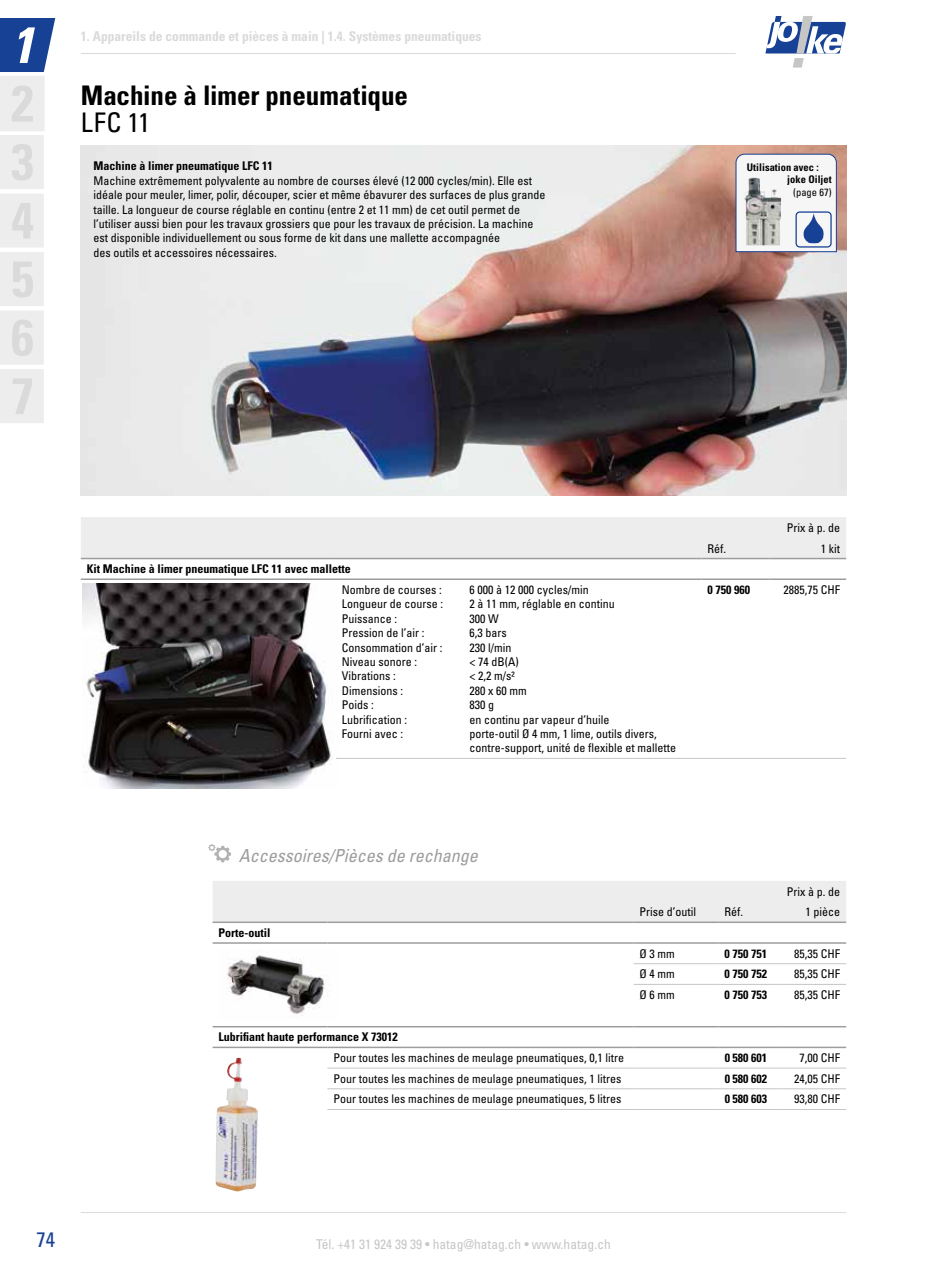
<style>
.page{position:relative;width:927px;height:1276px;background:#fff}
.page>*{position:absolute;margin:0;border:0;box-sizing:border-box;transform-origin:0 0}
.t1{font:italic 700 condensed 51px "Univers LT Pro";color:#fff}
.t2{font:700 condensed 27px "Univers LT Pro";color:#000}
.t3{font:condensed 27px "Univers LT Pro";color:#000}
.t4{font:condensed 21px "Univers LT Pro";color:#164194}
.t5{font:italic condensed 18px "Univers LT Pro";color:#9d9d9c}
.t6{font:700 condensed 13.5px "Univers LT Pro";color:#dadada}
.t7{font:condensed 13.5px "Univers LT Pro";color:#c6c6c6}
.t8{font:condensed 12px/14.4px "Univers LT Pro";color:#000}
.t9{font:700 condensed 12px "Univers LT Pro";color:#000}
.t10{font:700 condensed 10.5px/12.6px "Univers LT Pro";color:#000}
.t11{font:condensed 10.5px "Univers LT Pro";color:#000}
</style>
<div class="page">
<hr style="left:81px;top:1212px;width:765px;height:1px;background:#dadada">
<hr style="left:81px;top:53px;width:655px;height:1px;background:#dadada">
<svg style="left:765px;top:16px;width:81px;height:52px"></svg>
<svg style="left:0;top:18px;width:56px;height:405px"></svg>
<img style="left:81px;top:145px;width:765px;height:350px">
<svg style="left:735px;top:153px;width:102px;height:99px"></svg>
<img style="left:744px;top:178px;width:37px;height:67px">
<img style="left:797px;top:213px;width:26px;height:30px">
<div style="left:795px;top:211px;width:37px;height:36px;border:1px solid #164194;border-radius:4px"></div>
<img style="left:215px;top:1057px;width:43px;height:134px">
<img style="left:83px;top:583px;width:248px;height:205px">
<img style="left:227px;top:955px;width:103px;height:61px">
<div style="left:81px;top:517px;width:765px;height:41px;background:#ededed"></div>
<hr style="left:81px;top:558px;width:255px;height:1px;background:#9d9d9c">
<hr style="left:336px;top:558px;width:366px;height:1px;background:#9d9d9c">
<hr style="left:702px;top:558px;width:68px;height:1px;background:#9d9d9c">
<hr style="left:770px;top:578px;width:76px;height:2px;background:#9d9d9c">
<hr style="left:770px;top:758px;width:76px;height:1px;background:#c6c6c6">
<hr style="left:702px;top:578px;width:68px;height:2px;background:#9d9d9c">
<hr style="left:702px;top:758px;width:68px;height:1px;background:#c6c6c6">
<hr style="left:336px;top:578px;width:366px;height:2px;background:#9d9d9c">
<hr style="left:336px;top:758px;width:366px;height:1px;background:#c6c6c6">
<hr style="left:81px;top:578px;width:255px;height:2px;background:#9d9d9c">
<hr style="left:770px;top:558px;width:76px;height:1px;background:#9d9d9c">
<svg style="left:208px;top:844px;width:23px;height:18px"></svg>
<div style="left:213px;top:881px;width:633px;height:40px;background:#ededed"></div>
<hr style="left:213px;top:921px;width:114px;height:2px;background:#9d9d9c">
<hr style="left:327px;top:921px;width:307px;height:2px;background:#9d9d9c">
<hr style="left:634px;top:921px;width:85px;height:2px;background:#9d9d9c">
<hr style="left:719px;top:921px;width:59px;height:2px;background:#9d9d9c">
<hr style="left:327px;top:1088px;width:307px;height:1px;background:#c6c6c6">
<hr style="left:634px;top:1088px;width:85px;height:1px;background:#c6c6c6">
<hr style="left:719px;top:1088px;width:59px;height:1px;background:#c6c6c6">
<hr style="left:327px;top:1109px;width:307px;height:1px;background:#c6c6c6">
<hr style="left:634px;top:1109px;width:85px;height:1px;background:#c6c6c6">
<hr style="left:719px;top:1109px;width:59px;height:1px;background:#c6c6c6">
<hr style="left:778px;top:1109px;width:68px;height:1px;background:#c6c6c6">
<hr style="left:778px;top:1088px;width:68px;height:1px;background:#c6c6c6">
<hr style="left:778px;top:1067px;width:68px;height:1px;background:#c6c6c6">
<hr style="left:719px;top:1067px;width:59px;height:1px;background:#c6c6c6">
<hr style="left:634px;top:1067px;width:85px;height:1px;background:#c6c6c6">
<hr style="left:327px;top:1067px;width:307px;height:1px;background:#c6c6c6">
<hr style="left:778px;top:984px;width:68px;height:1px;background:#c6c6c6">
<hr style="left:719px;top:984px;width:59px;height:1px;background:#c6c6c6">
<hr style="left:634px;top:984px;width:85px;height:1px;background:#c6c6c6">
<hr style="left:778px;top:942px;width:68px;height:1px;background:#9d9d9c">
<hr style="left:778px;top:963px;width:68px;height:1px;background:#c6c6c6">
<hr style="left:719px;top:942px;width:59px;height:1px;background:#9d9d9c">
<hr style="left:719px;top:963px;width:59px;height:1px;background:#c6c6c6">
<hr style="left:634px;top:942px;width:85px;height:1px;background:#9d9d9c">
<hr style="left:634px;top:963px;width:85px;height:1px;background:#c6c6c6">
<hr style="left:778px;top:921px;width:68px;height:2px;background:#9d9d9c">
<hr style="left:213px;top:942px;width:114px;height:1px;background:#9d9d9c">
<hr style="left:327px;top:942px;width:307px;height:1px;background:#9d9d9c">
<hr style="left:213px;top:1026px;width:114px;height:1px;background:#9d9d9c">
<hr style="left:327px;top:1026px;width:307px;height:1px;background:#9d9d9c">
<hr style="left:634px;top:1026px;width:85px;height:1px;background:#9d9d9c">
<hr style="left:719px;top:1026px;width:59px;height:1px;background:#9d9d9c">
<hr style="left:778px;top:1026px;width:68px;height:1px;background:#9d9d9c">
<hr style="left:213px;top:1046px;width:114px;height:2px;background:#9d9d9c">
<hr style="left:327px;top:1046px;width:307px;height:2px;background:#9d9d9c">
<hr style="left:634px;top:1046px;width:85px;height:2px;background:#9d9d9c">
<hr style="left:719px;top:1046px;width:59px;height:2px;background:#9d9d9c">
<hr style="left:778px;top:1046px;width:68px;height:2px;background:#9d9d9c">
<h1 class="t1" style="left:11px;top:14px;width:24px">1</h1>
<p class="t6" style="left:81px;top:27px;width:402px">1. Appareils de commande et pièces à main | 1.4. Systèmes pneumatiques</p>
<h2 class="t2" style="left:81px;top:78px;width:329px">Machine à limer pneumatique</h2>
<h2 class="t3" style="left:81px;top:106px;width:71px">LFC 11</h2>
<p class="t9" style="left:94px;top:159px;width:181px">Machine à limer pneumatique LFC 11</p>
<p class="t8" style="left:94px;top:173px;width:453px">Machine extrêmement polyvalente au nombre de courses élevé (12 000 cycles/min). Elle est idéale pour meuler, limer, polir, découper, scier et même ébavurer des surfaces de plus grande taille. La longueur de course réglable en continu (entre 2 et 11 mm) de cet outil permet de l’utiliser aussi bien pour les travaux grossiers que pour les travaux de précision. La machine est disponible individuellement ou sous forme de kit dans une mallette accompagnée<br>des outils et accessoires nécessaires.</p>
<p class="t10" style="left:787px;top:161px;width:46px;text-indent:-40px">Utilisation avec : joke Oiljet</p>
<p class="t11" style="left:793px;top:186px;width:40px">(page 67)</p>
<p class="t9" style="left:87px;top:561px;width:265px">Kit Machine à limer pneumatique LFC 11 avec mallette</p>
<p class="t8" style="left:342px;top:582px;width:101px">Nombre de courses :</p>
<p class="t8" style="left:469px;top:582px;width:121px">6 000 à 12 000 cycles/min</p>
<p class="t8" style="left:342px;top:597px;width:103px">Longueur de course :</p>
<p class="t8" style="left:469px;top:597px;width:147px">2 à 11 mm, réglable en continu</p>
<p class="t8" style="left:342px;top:611px;width:57px">Puissance :</p>
<p class="t8" style="left:469px;top:611px;width:31px">300 W</p>
<p class="t8" style="left:342px;top:625px;width:84px">Pression de l’air :</p>
<p class="t8" style="left:469px;top:625px;width:39px">6,3 bars</p>
<p class="t8" style="left:342px;top:640px;width:102px">Consommation d’air :</p>
<p class="t8" style="left:469px;top:640px;width:43px">230 l/min</p>
<p class="t8" style="left:342px;top:654px;width:77px">Niveau sonore :</p>
<p class="t8" style="left:469px;top:654px;width:51px">&lt; 74 dB(A)</p>
<p class="t8" style="left:342px;top:669px;width:55px">Vibrations :</p>
<p class="t8" style="left:469px;top:669px;width:47px">&lt; 2,2 m/s²</p>
<p class="t8" style="left:342px;top:683px;width:63px">Dimensions :</p>
<p class="t8" style="left:469px;top:683px;width:59px">280 x 60 mm</p>
<p class="t8" style="left:342px;top:697px;width:33px">Poids :</p>
<p class="t8" style="left:469px;top:697px;width:26px">830 g</p>
<p class="t8" style="left:342px;top:712px;width:67px">Lubrification :</p>
<p class="t8" style="left:469px;top:712px;width:141px">en continu par vapeur d’huile</p>
<p class="t8" style="left:342px;top:726px;width:63px">Fourni avec :</p>
<p class="t8" style="left:469px;top:726px;width:208px">porte-outil Ø 4 mm, 1 lime, outils divers, contre-support, unité de flexible et mallette</p>
<p class="t8" style="left:708px;top:541px;width:20px">Réf.</p>
<p class="t8" style="left:787px;top:517px;width:55px;line-height:20.7px;text-align:right">Prix à p. de<br>1 kit</p>
<p class="t9" style="left:708px;top:582px;width:44px">0 750 960</p>
<p class="t8" style="left:784px;top:582px;width:58px">2885,75 CHF</p>
<h3 class="t5" style="left:239px;top:844px;width:240px">Accessoires/Pièces de rechange</h3>
<p class="t9" style="left:219px;top:925px;width:54px">Porte-outil</p>
<p class="t8" style="left:640px;top:904px;width:58px">Prise d’outil</p>
<p class="t8" style="left:725px;top:904px;width:20px">Réf.</p>
<p class="t8" style="left:787px;top:881px;width:55px;line-height:20.7px;text-align:right">Prix à p. de<br>1 pièce</p>
<p class="t8" style="left:640px;top:946px;width:37px">Ø 3 mm</p>
<p class="t9" style="left:725px;top:946px;width:44px">0 750 751</p>
<p class="t8" style="left:794px;top:946px;width:47px">85,35 CHF</p>
<p class="t8" style="left:640px;top:966px;width:37px">Ø 4 mm</p>
<p class="t9" style="left:725px;top:966px;width:44px">0 750 752</p>
<p class="t8" style="left:794px;top:966px;width:47px">85,35 CHF</p>
<p class="t8" style="left:640px;top:987px;width:37px">Ø 6 mm</p>
<p class="t9" style="left:725px;top:987px;width:44px">0 750 753</p>
<p class="t8" style="left:794px;top:987px;width:47px">85,35 CHF</p>
<p class="t9" style="left:219px;top:1029px;width:181px">Lubrifiant haute performance X 73012</p>
<p class="t8" style="left:333px;top:1050px;width:292px">Pour toutes les machines de meulage pneumatiques, 0,1 litre</p>
<p class="t9" style="left:725px;top:1050px;width:44px">0 580 601</p>
<p class="t8" style="left:800px;top:1050px;width:42px">7,00 CHF</p>
<p class="t8" style="left:333px;top:1071px;width:289px">Pour toutes les machines de meulage pneumatiques, 1 litres</p>
<p class="t9" style="left:725px;top:1071px;width:44px">0 580 602</p>
<p class="t8" style="left:794px;top:1071px;width:47px">24,05 CHF</p>
<p class="t8" style="left:333px;top:1092px;width:289px">Pour toutes les machines de meulage pneumatiques, 5 litres</p>
<p class="t9" style="left:725px;top:1092px;width:44px">0 580 603</p>
<p class="t8" style="left:794px;top:1092px;width:47px">93,80 CHF</p>
<h3 class="t4" style="left:37px;top:1226px;width:20px">74</h3>
<p class="t7" style="left:316px;top:1235px;width:296px">Tél. +41 31 924 39 39 • hatag@hatag.ch • www.hatag.ch</p>
</div>
